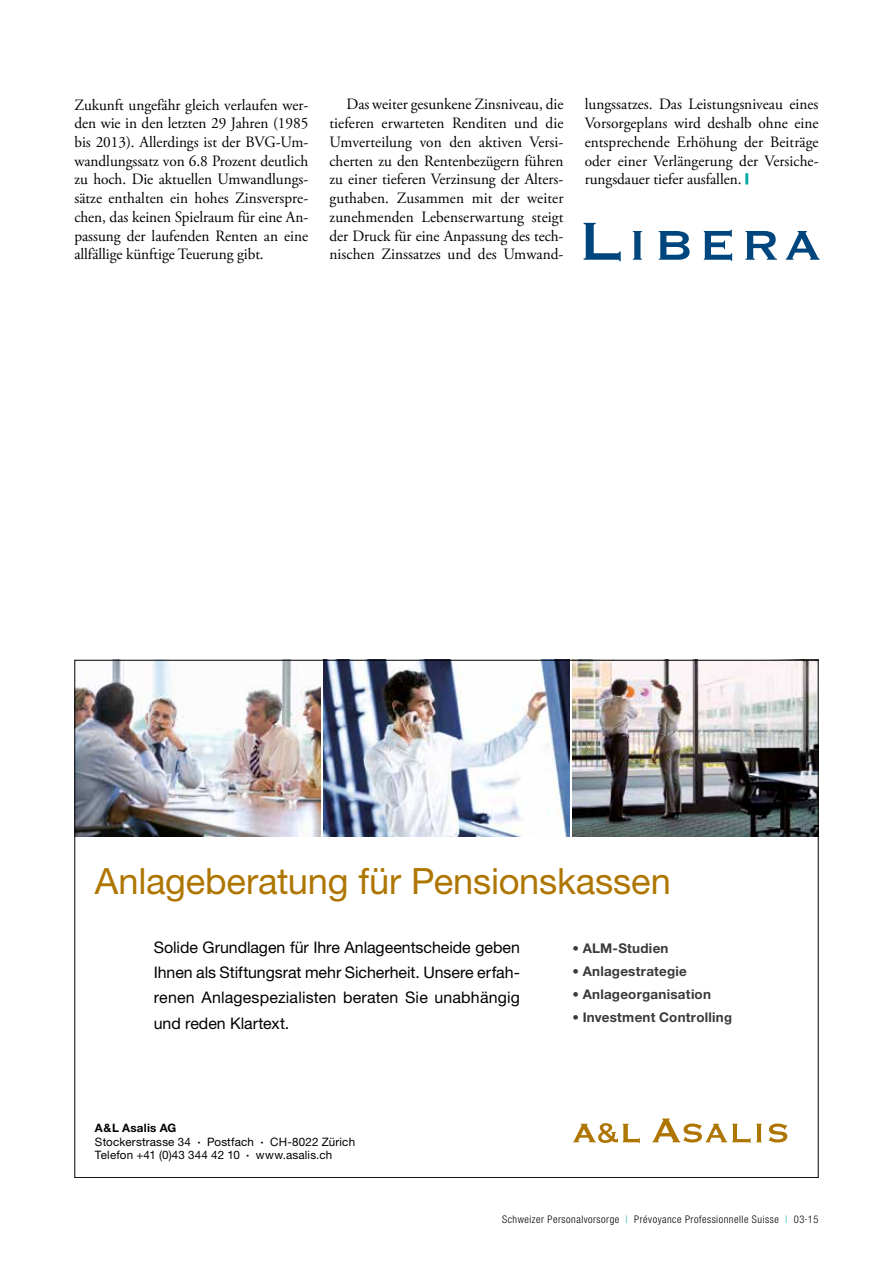
<style>
.page{position:relative;width:893px;height:1263px;background:#fff}
.page>*{position:absolute;margin:0;border:0;box-sizing:border-box;transform-origin:0 0}
.t1{font:36.3px "Helvetica Neue CE";letter-spacing:-.005em;color:#ae7600}
.t2{font:15.9px/25.3px "Helvetica Neue CE";letter-spacing:.01em;color:#000;text-align:justify}
.t3{font:15.75px/18.8px "Adobe Garamond Pro";letter-spacing:-.005em;color:#000;text-align:justify}
.t4{font:700 13.35px "Helvetica Neue CE";letter-spacing:.015em;color:#3a3a39}
.t5{font:11.55px/13.8px "Helvetica Neue CE";letter-spacing:.015em;color:#000}
.t6{font:300 condensed 10.5px "Helvetica Neue LT Com";letter-spacing:.05em;color:#000}
.s1{color:#00aaa0}
.s2{font-size:13.05px}
.s3{font-weight:700}
</style>
<div class="page">
<svg style="left:584px;top:223px;width:37px;height:38px"></svg>
<svg style="left:633px;top:231px;width:9px;height:29px"></svg>
<svg style="left:659px;top:231px;width:31px;height:29px"></svg>
<svg style="left:704px;top:230px;width:28px;height:31px"></svg>
<svg style="left:745px;top:231px;width:32px;height:29px"></svg>
<svg style="left:786px;top:231px;width:34px;height:29px"></svg>
<img style="left:324px;top:662px;width:245px;height:175px">
<img style="left:573px;top:662px;width:244px;height:175px">
<img style="left:76px;top:662px;width:244px;height:175px">
<svg style="left:756px;top:1124px;width:6px;height:18px"></svg>
<svg style="left:652px;top:1118px;width:98px;height:25px"></svg>
<svg style="left:769px;top:1123px;width:18px;height:19px"></svg>
<svg style="left:573px;top:1123px;width:67px;height:20px"></svg>
<p class="t3" style="left:74px;top:96px;width:235px">Zukunft ungefähr gleich verlaufen wer&shy;den wie in den letzten 29 Jahren (1985 bis 2013). Allerdings ist der BVG-Um&shy;wandlungssatz von 6.8 Prozent deutlich zu hoch. Die aktuellen Umwandlungs&shy;sätze enthalten ein hohes Zinsverspre&shy;chen, das keinen Spielraum für eine An&shy;passung der laufenden Renten an eine allfällige künftige Teuerung gibt.</p>
<p class="t3" style="left:330px;top:96px;width:235px;text-indent:17px">Das weiter gesunkene Zinsniveau, die tieferen erwarteten Renditen und die Umverteilung von den aktiven Versi&shy;cherten zu den Rentenbezügern führen zu einer tieferen Verzinsung der Alters&shy;guthaben. Zusammen mit der weiter zunehmenden Lebenserwartung steigt der Druck für eine Anpassung des tech&shy;nischen Zinssatzes und des Umwand-</p>
<p class="t3" style="left:585px;top:96px;width:235px">lungssatzes. Das Leistungsniveau eines Vorsorgeplans wird deshalb ohne eine entsprechende Erhöhung der Beiträge oder einer Verlängerung der Versiche&shy;rungsdauer tiefer ausfallen. <span class="s1">■</span></p>
<h1 class="t1" style="left:95px;top:859px;width:577px">Anlageberatung für Pensionskassen</h1>
<p class="t2" style="left:154px;top:934px;width:368px">Solide Grundlagen für Ihre Anlageentscheide geben Ihnen als Stiftungsrat mehr Sicherheit. Unsere erfah&shy;renen Anlagespezialisten beraten Sie unabhängig und reden Klartext.</p>
<p class="t4" style="left:573px;top:940px;width:97px"><span class="s2">•</span> ALM-Studien</p>
<p class="t4" style="left:573px;top:963px;width:116px"><span class="s2">•</span> Anlagestrategie</p>
<p class="t4" style="left:573px;top:986px;width:140px"><span class="s2">•</span> Anlageorganisation</p>
<p class="t4" style="left:573px;top:1009px;width:161px"><span class="s2">•</span> Investment Controllin<span class="s2">g</span></p>
<p class="t5" style="left:95px;top:1121px;width:262px"><span class="s3">A&amp;L Asalis AG<br></span>Stockerstrasse 34 <span class="s3">·</span> Postfach <span class="s3">·</span> CH-8022 Zürich<br>Telefon +41 (0)43 344 42 10 <span class="s3">·</span> www.asalis.ch</p>
<p class="t6" style="left:502px;top:1213px;width:318px">Schweizer Personalvorsorge <span class="s1">|</span> Prévoyance Professionnelle Suisse <span class="s1">|</span> 03·15</p>
</div>
